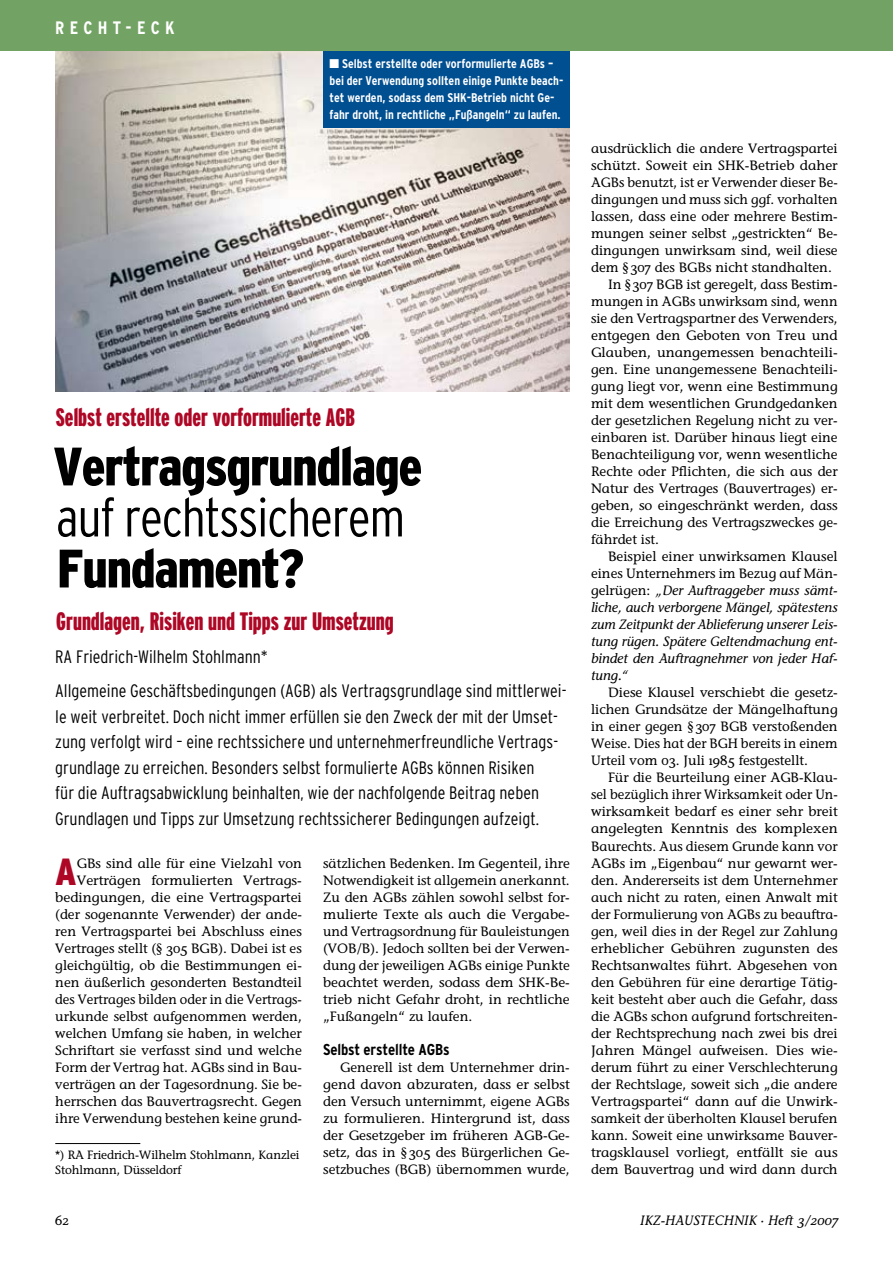
<style>
.page{position:relative;width:893px;height:1263px;background:#fff}
.page>*{position:absolute;margin:0;border:0;box-sizing:border-box;transform-origin:0 0}
.t1{font:900 condensed 54px "IKZ Head";letter-spacing:-.025em;color:#000}
.t2{font:300 condensed 54px "IKZ Head";letter-spacing:-.025em;color:#000}
.t3{font:900 condensed 37.8px "IKZ Head";color:#ae0725}
.t4{font:900 ultra-condensed 25.2px "IKZ Head";color:#ae0725}
.t5{font:300 condensed 18px/25.5px "IKZ Head";color:#000}
.t6{font:700 condensed 18px "IKZ Head";letter-spacing:.29em;color:#fff}
.t7{font:700 condensed 15.75px "IKZ Head";letter-spacing:-.01em;color:#000}
.t8{font:13.5px/17px "IKZ";color:#000;text-align:justify}
.t9{font:italic 13.5px "IKZ";color:#000}
.t10{font:700 condensed 12.6px/17px "IKZ Head";color:#fff}
.t11{font:12px/14.9px "IKZ";letter-spacing:-.01em;color:#000}
.s1{font-style:normal}
</style>
<div class="page">
<img style="left:55px;top:51px;width:515px;height:340px">
<div style="left:0;top:0;width:893px;height:51px;background:#73a364"></div>
<div style="left:323px;top:51px;width:247px;height:77px;background:#004f91"></div>
<hr style="left:55px;top:1143px;width:85px;height:1px;background:#000">
<h3 class="t6" style="left:55px;top:18px;width:121px">Recht-Eck</h3>
<p class="t10" style="left:330px;top:55px;width:234px;text-indent:13px">Selbst erstellte oder vorformulierte AGBs – bei der Verwendung sollten einige Punkte beach&shy;tet werden, sodass dem SHK-Betrieb nicht Ge&shy;fahr droht, in rechtliche „Fußangeln“ zu laufen.</p>
<h3 class="t4" style="left:56px;top:403px;width:300px">Selbst erstellte oder vorformulierte AGB</h3>
<h1 class="t1" style="left:53px;top:436px;width:371px">Vertragsgrundlage</h1>
<h1 class="t2" style="left:56px;top:487px;width:351px">auf rechtssicherem</h1>
<h1 class="t1" style="left:57px;top:538px;width:249px">Fundament?</h1>
<h3 class="t4" style="left:56px;top:607px;width:339px">Grundlagen, Risiken und Tipps zur Umsetzung</h3>
<h3 class="t5" style="left:55px;top:640px;width:513px;line-height:34px">RA Friedrich-Wilhelm Stohlmann*<br>Allgemeine Geschäftsbedingungen (AGB) als Vertragsgrundlage sind mittlerwei-</h3>
<p class="t5" style="left:55px;top:704px;width:504px">le weit verbreitet. Doch nicht immer erfüllen sie den Zweck der mit der Umset&shy;zung verfolgt wird – eine rechtssichere und unternehmerfreundliche Vertrags&shy;grundlage zu erreichen. Besonders selbst formulierte AGBs können Risiken<br>für die Auftragsabwicklung beinhalten, wie der nachfolgende Beitrag neben Grundlagen und Tipps zur Umsetzung rechtssicherer Bedingungen aufzeigt.</p>
<p class="t8" style="left:55px;top:854px;width:248px;text-align:right">GBs sind alle für eine Vielzahl von Verträgen formulierten Vertrags&shy;bedingungen, die eine Vertragspartei (der sogenannte Verwender) der ande&shy;ren Vertragspartei bei Abschluss eines Vertrages stellt (§ 305 BGB). Dabei ist es gleichgültig, ob die Bestimmungen ei&shy;nen äußerlich gesonderten Bestandteil des Vertrages bilden oder in die Vertrags&shy;urkunde selbst aufgenommen werden, welchen Umfang sie haben, in welcher Schriftart sie verfasst sind und welche Form der Vertrag hat. AGBs sind in Bau&shy;verträgen an der Tagesordnung. Sie be&shy;herrschen das Bauvertragsrecht. Gegen ihre Verwendung bestehen keine grund-</p>
<p class="t8" style="left:323px;top:854px;width:248px">sätzlichen Bedenken. Im Gegenteil, ihre Notwendigkeit ist allgemein anerkannt.<br>Zu den AGBs zählen sowohl selbst for&shy;mulierte Texte als auch die Vergabe&shy;und Vertragsordnung für Bauleistungen (VOB/B). Jedoch sollten bei der Verwen&shy;dung der jeweiligen AGBs einige Punkte beachtet werden, sodass dem SHK-Be&shy;trieb nicht Gefahr droht, in rechtliche „Fußangeln“ zu laufen.</p>
<h2 class="t3" style="left:55px;top:850px;width:23px">A</h2>
<p class="t7" style="left:323px;top:1040px;width:128px">Selbst erstellte AGBs</p>
<p class="t8" style="left:323px;top:1058px;width:248px;text-indent:17px">Generell ist dem Unternehmer drin&shy;gend davon abzuraten, dass er selbst den Versuch unternimmt, eigene AGBs zu formulieren. Hintergrund ist, dass der Gesetzgeber im früheren AGB-Ge&shy;setz, das in §305 des Bürgerlichen Ge&shy;setzbuches (BGB) übernommen wurde,</p>
<p class="t11" style="left:55px;top:1147px;width:246px">*) RA Friedrich-Wilhelm Stohlmann, Kanzlei<br>Stohlmann, Düsseldorf</p>
<p class="t8" style="left:591px;top:140px;width:248px">ausdrücklich die andere Vertragspartei</p>
<p class="t8" style="left:591px;top:157px;width:248px">schützt. Soweit ein SHK-Betrieb daher</p>
<p class="t8" style="left:591px;top:174px;width:248px">AGBs benutzt, ist er Verwender dieser Be-</p>
<p class="t8" style="left:591px;top:191px;width:248px">dingungen und muss sich ggf. vorhalten</p>
<p class="t8" style="left:591px;top:208px;width:248px">lassen, dass eine oder mehrere Bestim-</p>
<p class="t8" style="left:591px;top:225px;width:248px">mungen seiner selbst „gestrickten“ Be-</p>
<p class="t8" style="left:591px;top:242px;width:248px">dingungen unwirksam sind, weil diese</p>
<p class="t8" style="left:591px;top:259px;width:242px">dem §307 des BGBs nicht standhalten.</p>
<p class="t8" style="left:608px;top:276px;width:231px">In §307 BGB ist geregelt, dass Bestim-</p>
<p class="t8" style="left:591px;top:293px;width:248px">mungen in AGBs unwirksam sind, wenn</p>
<p class="t8" style="left:591px;top:310px;width:248px">sie den Vertragspartner des Verwenders,</p>
<p class="t8" style="left:591px;top:327px;width:248px">entgegen den Geboten von Treu und</p>
<p class="t8" style="left:591px;top:344px;width:248px">Glauben, unangemessen benachteili-</p>
<p class="t8" style="left:591px;top:361px;width:248px">gen. Eine unangemessene Benachteili-</p>
<p class="t8" style="left:591px;top:378px;width:248px">gung liegt vor, wenn eine Bestimmung</p>
<p class="t8" style="left:591px;top:395px;width:248px">mit dem wesentlichen Grundgedanken</p>
<p class="t8" style="left:591px;top:412px;width:248px">der gesetzlichen Regelung nicht zu ver-</p>
<p class="t8" style="left:591px;top:429px;width:248px">einbaren ist. Darüber hinaus liegt eine</p>
<p class="t8" style="left:591px;top:446px;width:248px">Benachteiligung vor, wenn wesentliche</p>
<p class="t8" style="left:591px;top:463px;width:248px">Rechte oder Pflichten, die sich aus der</p>
<p class="t8" style="left:591px;top:480px;width:248px">Natur des Vertrages (Bauvertrages) er-</p>
<p class="t8" style="left:591px;top:497px;width:248px">geben, so eingeschränkt werden, dass</p>
<p class="t8" style="left:591px;top:514px;width:248px">die Erreichung des Vertragszweckes ge-</p>
<p class="t8" style="left:591px;top:531px;width:69px">fährdet ist.</p>
<p class="t8" style="left:608px;top:548px;width:231px">Beispiel einer unwirksamen Klausel</p>
<p class="t8" style="left:591px;top:565px;width:248px">eines Unternehmers im Bezug auf Män-</p>
<p class="t9" style="left:591px;top:583px;width:248px"><span class="s1">gelrügen:</span> „Der Auftraggeber muss sämt-</p>
<p class="t9" style="left:591px;top:600px;width:248px">liche, auch verborgene Mängel, spätestens</p>
<p class="t9" style="left:591px;top:617px;width:248px">zum Zeitpunkt der Ablieferung unserer Leis-</p>
<p class="t9" style="left:591px;top:634px;width:248px">tung rügen. Spätere Geltendmachung ent-</p>
<p class="t9" style="left:591px;top:651px;width:248px">bindet den Auftragnehmer von jeder Haf-</p>
<p class="t9" style="left:591px;top:668px;width:39px">tung.“</p>
<p class="t8" style="left:591px;top:684px;width:248px;text-indent:17px">Diese Klausel verschiebt die gesetz&shy;lichen Grundsätze der Mängelhaftung in einer gegen §307 BGB verstoßenden Weise. Dies hat der BGH bereits in einem Urteil vom 03. Juli 1985 festgestellt.</p>
<p class="t8" style="left:591px;top:769px;width:248px;text-indent:17px">Für die Beurteilung einer AGB-Klau&shy;sel bezüglich ihrer Wirksamkeit oder Un&shy;wirksamkeit bedarf es einer sehr breit angelegten Kenntnis des komplexen Baurechts. Aus diesem Grunde kann vor AGBs im „Eigenbau“ nur gewarnt wer&shy;den. Andererseits ist dem Unternehmer auch nicht zu raten, einen Anwalt mit der Formulierung von AGBs zu beauftra&shy;gen, weil dies in der Regel zur Zahlung erheblicher Gebühren zugunsten des Rechtsanwaltes führt. Abgesehen von den Gebühren für eine derartige Tätig&shy;keit besteht aber auch die Gefahr, dass die AGBs schon aufgrund fortschreiten&shy;der Rechtsprechung nach zwei bis drei Jahren Mängel aufweisen. Dies wie&shy;derum führt zu einer Verschlechterung der Rechtslage, soweit sich „die andere Vertragspartei“ dann auf die Unwirk&shy;samkeit der überholten Klausel berufen kann. Soweit eine unwirksame Bauver&shy;tragsklausel vorliegt, entfällt sie aus dem Bauvertrag und wird dann durch</p>
<p class="t8" style="left:55px;top:1211px;width:15px">62</p>
<p class="t9" style="left:640px;top:1212px;width:199px">IKZ-Haustechnik · Heft 3/2007</p>
</div>
